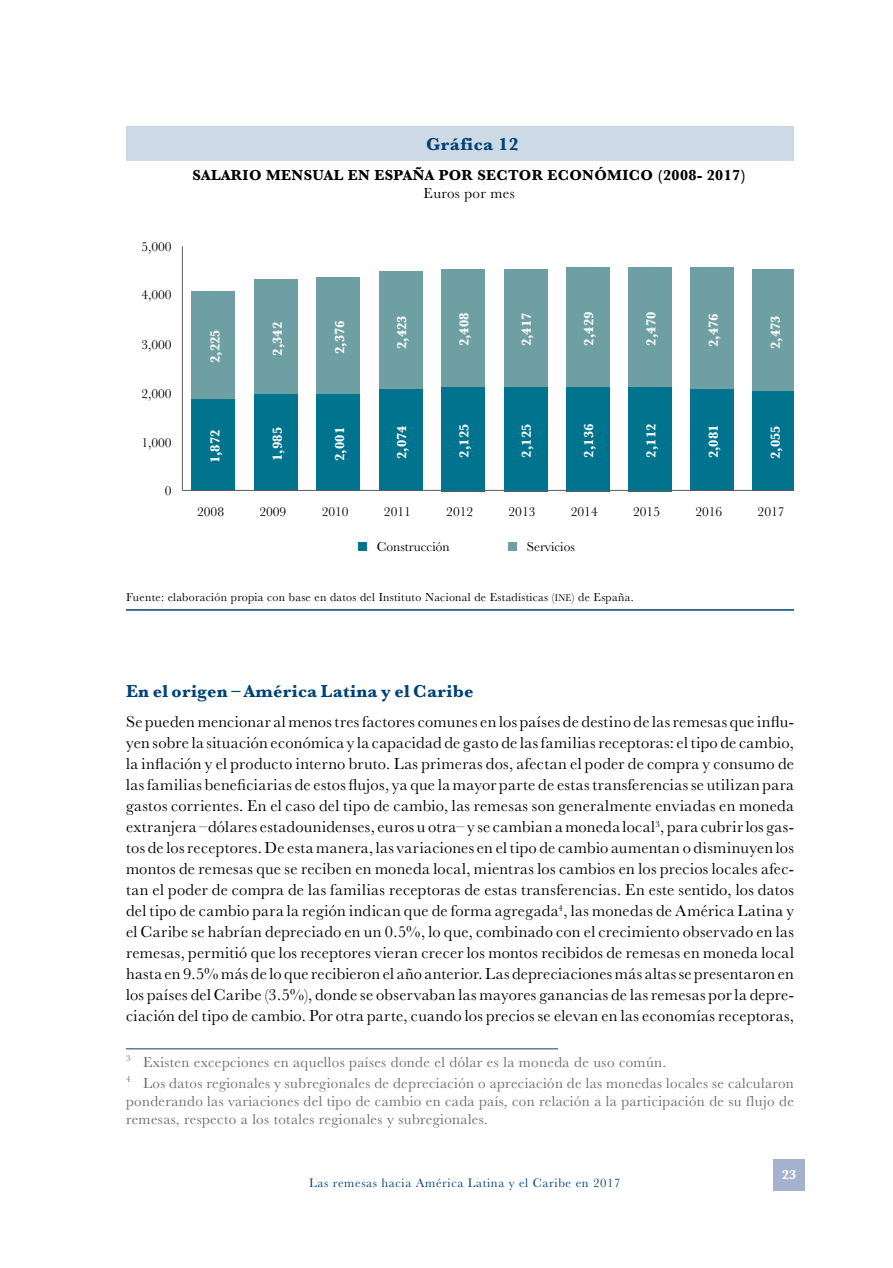
<style>
.page{position:relative;width:893px;height:1268px;background:#fff}
.page>*{position:absolute;margin:0;border:0;box-sizing:border-box;transform-origin:0 0}
.t1{font:700 18px "Baskerville";letter-spacing:.02em;color:#004278}
.t2{font:16.5px/21px "Baskerville";letter-spacing:.02em;color:#000;text-align:justify}
.t3{font:15px/21px "Baskerville";letter-spacing:.025em;color:#6a6c6c}
.t4{font:700 15px "Baskerville";letter-spacing:.025em;color:#000}
.t5{font:15px "Baskerville";letter-spacing:.025em;color:#000}
.t6{font:700 13.5px "Baskerville";color:#fff}
.t7{font:13.5px "Baskerville";color:#000}
.t8{font:12.75px "Baskerville";letter-spacing:.05em;color:#004278}
.t9{font:12px "Baskerville";letter-spacing:.025em;color:#000}
.s1{font-size:10.05px}
</style>
<div class="page">
<div style="left:773px;top:1158px;width:32px;height:32px;background:#a5b2cf"></div>
<div style="left:126px;top:126px;width:668px;height:34px;background:#cdd9e4"></div>
<hr style="left:126px;top:609px;width:668px;height:1px;background:#004278">
<div style="left:753px;top:390px;width:41px;height:101px;background:#00738e"></div>
<div style="left:690px;top:388px;width:44px;height:103px;background:#00738e"></div>
<div style="left:628px;top:387px;width:44px;height:104px;background:#00738e"></div>
<div style="left:566px;top:387px;width:43px;height:104px;background:#00738e"></div>
<div style="left:504px;top:387px;width:43px;height:104px;background:#00738e"></div>
<div style="left:441px;top:387px;width:44px;height:104px;background:#00738e"></div>
<div style="left:379px;top:388px;width:44px;height:103px;background:#00738e"></div>
<div style="left:316px;top:393px;width:44px;height:98px;background:#00738e"></div>
<div style="left:254px;top:393px;width:43px;height:98px;background:#00738e"></div>
<div style="left:192px;top:398px;width:43px;height:93px;background:#00738e"></div>
<div style="left:753px;top:269px;width:41px;height:121px;background:#6e9fa2"></div>
<div style="left:690px;top:267px;width:44px;height:121px;background:#6e9fa2"></div>
<div style="left:628px;top:267px;width:44px;height:120px;background:#6e9fa2"></div>
<div style="left:566px;top:267px;width:43px;height:120px;background:#6e9fa2"></div>
<div style="left:504px;top:269px;width:43px;height:118px;background:#6e9fa2"></div>
<div style="left:441px;top:269px;width:44px;height:118px;background:#6e9fa2"></div>
<div style="left:379px;top:271px;width:44px;height:117px;background:#6e9fa2"></div>
<div style="left:316px;top:277px;width:44px;height:116px;background:#6e9fa2"></div>
<div style="left:254px;top:279px;width:43px;height:114px;background:#6e9fa2"></div>
<div style="left:192px;top:291px;width:43px;height:107px;background:#6e9fa2"></div>
<hr style="left:182px;top:246px;width:1px;height:244px;background:#5c5a59">
<hr style="left:182px;top:490px;width:612px;height:1px;background:#5c5a59">
<div style="left:358px;top:542px;width:9px;height:8px;background:#00738e"></div>
<div style="left:508px;top:542px;width:8px;height:8px;background:#6e9fa2"></div>
<hr style="left:126px;top:1048px;width:432px;height:1px;background:#004278">
<p class="t7" style="left:141px;top:237px;width:32px">5,000</p>
<p class="t7" style="left:141px;top:286px;width:32px">4,000</p>
<p class="t7" style="left:141px;top:336px;width:32px">3,000</p>
<p class="t7" style="left:141px;top:385px;width:32px">2,000</p>
<p class="t7" style="left:141px;top:433px;width:32px">1,000</p>
<p class="t7" style="left:165px;top:482px;width:8px">0</p>
<p class="t1" style="left:426px;top:131px;width:94px">Gráfica 12</p>
<p class="t4" style="left:192px;top:164px;width:555px">SALARIO MENSUAL EN ESPAÑA POR SECTOR ECONÓMICO (2008- 2017)</p>
<p class="t5" style="left:424px;top:183px;width:93px">Euros por mes</p>
<p class="t6" style="left:206px;top:363px;width:35px;rotate:-90deg">2,225</p>
<p class="t6" style="left:268px;top:355px;width:35px;rotate:-90deg">2,342</p>
<p class="t6" style="left:330px;top:354px;width:35px;rotate:-90deg">2,376</p>
<p class="t6" style="left:392px;top:349px;width:35px;rotate:-90deg">2,423</p>
<p class="t6" style="left:455px;top:346px;width:35px;rotate:-90deg">2,408</p>
<p class="t6" style="left:517px;top:346px;width:35px;rotate:-90deg">2,417</p>
<p class="t6" style="left:579px;top:345px;width:35px;rotate:-90deg">2,429</p>
<p class="t6" style="left:642px;top:345px;width:35px;rotate:-90deg">2,470</p>
<p class="t6" style="left:704px;top:347px;width:35px;rotate:-90deg">2,476</p>
<p class="t6" style="left:766px;top:349px;width:35px;rotate:-90deg">2,473</p>
<p class="t6" style="left:206px;top:463px;width:35px;rotate:-90deg">1,872</p>
<p class="t6" style="left:268px;top:461px;width:35px;rotate:-90deg">1,985</p>
<p class="t6" style="left:330px;top:461px;width:35px;rotate:-90deg">2,001</p>
<p class="t6" style="left:392px;top:459px;width:35px;rotate:-90deg">2,074</p>
<p class="t6" style="left:455px;top:457px;width:35px;rotate:-90deg">2,125</p>
<p class="t6" style="left:517px;top:457px;width:35px;rotate:-90deg">2,125</p>
<p class="t6" style="left:579px;top:457px;width:35px;rotate:-90deg">2,136</p>
<p class="t6" style="left:642px;top:457px;width:35px;rotate:-90deg">2,112</p>
<p class="t6" style="left:704px;top:458px;width:35px;rotate:-90deg">2,081</p>
<p class="t6" style="left:766px;top:459px;width:35px;rotate:-90deg">2,055</p>
<p class="t7" style="left:197px;top:502px;width:28px">2008</p>
<p class="t7" style="left:259px;top:502px;width:28px">2009</p>
<p class="t7" style="left:322px;top:502px;width:28px">2010</p>
<p class="t7" style="left:384px;top:502px;width:29px">2011</p>
<p class="t7" style="left:446px;top:502px;width:28px">2012</p>
<p class="t7" style="left:508px;top:502px;width:28px">2013</p>
<p class="t7" style="left:571px;top:502px;width:28px">2014</p>
<p class="t7" style="left:633px;top:502px;width:28px">2015</p>
<p class="t7" style="left:695px;top:502px;width:28px">2016</p>
<p class="t7" style="left:758px;top:502px;width:29px">2017</p>
<p class="t7" style="left:377px;top:537px;width:74px">Construcción</p>
<p class="t7" style="left:527px;top:537px;width:50px">Servicios</p>
<p class="t9" style="left:126px;top:589px;width:509px">Fuente: elaboración propia con base en datos del Instituto Nacional de Estadísticas (<span class="s1">INE</span>) de España.</p>
<p class="t1" style="left:126px;top:678px;width:349px">En el origen – América Latina y el Caribe</p>
<p class="t2" style="left:126px;top:711px;width:670px">Se pueden mencionar al menos tres factores comunes en los países de destino de las remesas que influ&shy;yen sobre la situación económica y la capacidad de gasto de las familias receptoras: el tipo de cambio, la inflación y el producto interno bruto. Las primeras dos, afectan el poder de compra y consumo de las familias beneficiarias de estos flujos, ya que la mayor parte de estas transferencias se utilizan para gastos corrientes. En el caso del tipo de cambio, las remesas son generalmente enviadas en moneda extranjera –dólares estadounidenses, euros u otra– y se cambian a moneda local<sup>3</sup>, para cubrir los gas&shy;tos de los receptores. De esta manera, las variaciones en el tipo de cambio aumentan o disminuyen los montos de remesas que se reciben en moneda local, mientras los cambios en los precios locales afec&shy;tan el poder de compra de las familias receptoras de estas transferencias. En este sentido, los datos del tipo de cambio para la región indican que de forma agregada<sup>4</sup>, las monedas de América Latina y el Caribe se habrían depreciado en un 0.5%, lo que, combinado con el crecimiento observado en las remesas, permitió que los receptores vieran crecer los montos recibidos de remesas en moneda local hasta en 9.5% más de lo que recibieron el año anterior. Las depreciaciones más altas se presentaron en los países del Caribe (3.5%), donde se observaban las mayores ganancias de las remesas por la depre&shy;ciación del tipo de cambio. Por otra parte, cuando los precios se elevan en las economías receptoras,</p>
<p class="t3" style="left:126px;top:1051px;width:669px"><sup>3</sup> Existen excepciones en aquellos países donde el dólar es la moneda de uso común.<br><sup>4</sup> Los datos regionales y subregionales de depreciación o apreciación de las monedas locales se calcularon</p>
<p class="t3" style="left:126px;top:1091px;width:669px;line-height:18px">ponderando las variaciones del tipo de cambio en cada país, con relación a la participación de su flujo de remesas, respecto a los totales regionales y subregionales.</p>
<p class="t8" style="left:309px;top:1174px;width:313px">Las remesas hacia América Latina y el Caribe en 2017</p>
<p class="t6" style="left:782px;top:1165px;width:16px">23</p>
</div>
